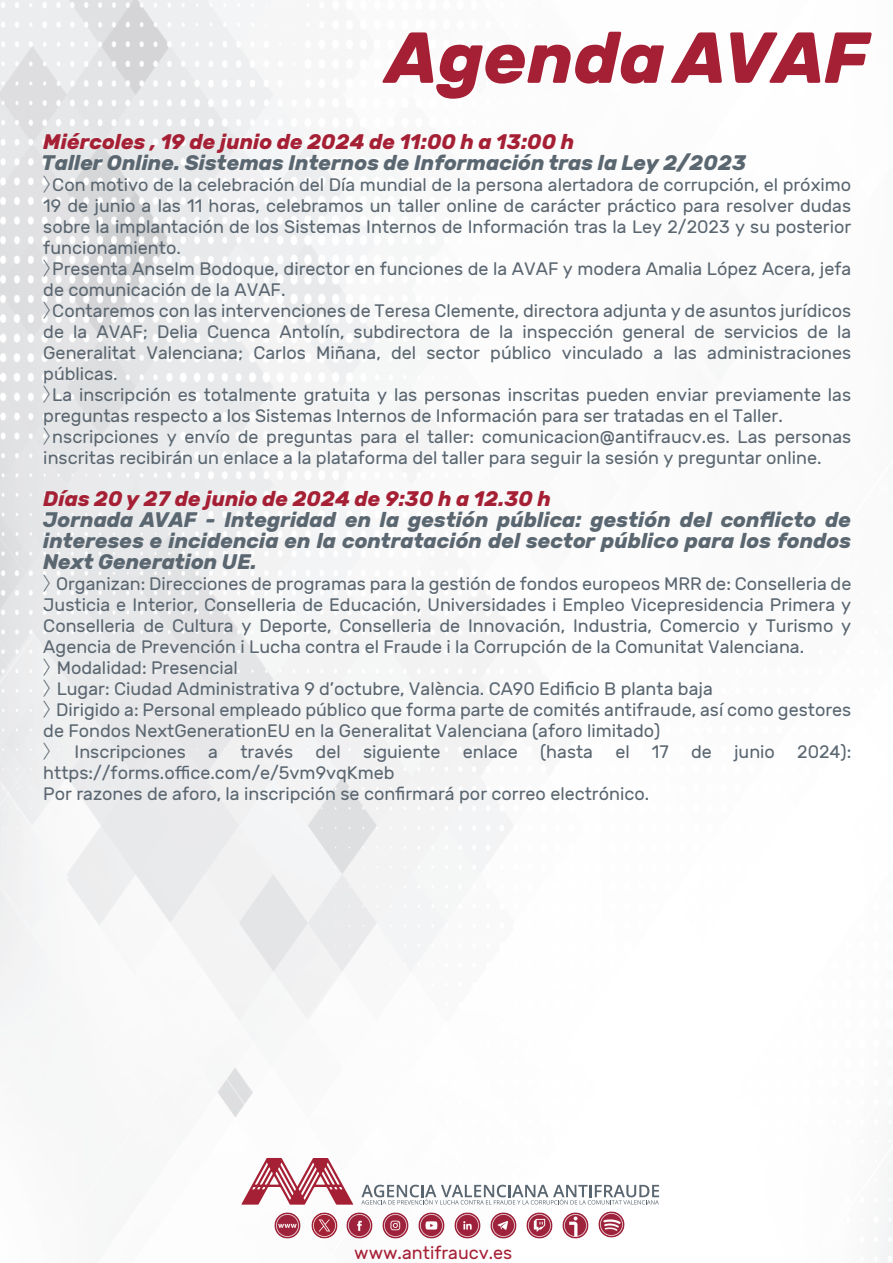
<style>
.page{position:relative;width:893px;height:1263px;background:#fff}
.page>*{position:absolute;margin:0;border:0;box-sizing:border-box;transform-origin:0 0}
.t1{font:italic 700 72px "Rubik";color:#a62035}
.t2{font:italic 700 21px/21px "Rubik";color:#5a6670;text-align:justify}
.t3{font:italic 700 21px "Rubik";color:#a62035}
.t4{font:18px/21px "Rubik";color:#5a6670}
.t5{font:18px "Rubik";color:#a62035}
.s1{font-family:"Koz Go Pr 6 N"}
</style>
<div class="page">
<img style="left:0;top:0;width:893px;height:1263px">
<svg style="left:241px;top:1158px;width:112px;height:46px"></svg>
<svg style="left:361px;top:1185px;width:298px;height:19px"></svg>
<img style="left:275px;top:1212px;width:26px;height:26px">
<img style="left:311px;top:1212px;width:26px;height:26px">
<img style="left:347px;top:1212px;width:26px;height:26px">
<img style="left:383px;top:1212px;width:26px;height:26px">
<img style="left:418px;top:1212px;width:26px;height:26px">
<img style="left:455px;top:1212px;width:26px;height:26px">
<img style="left:491px;top:1212px;width:26px;height:26px">
<img style="left:526px;top:1212px;width:26px;height:26px">
<img style="left:563px;top:1212px;width:26px;height:26px">
<img style="left:599px;top:1212px;width:26px;height:26px">
<h1 class="t1" style="left:386px;top:17px;width:484px">Agenda AVAF</h1>
<p class="t3" style="left:43px;top:130px;width:532px">Miércoles , 19 de junio de 2024 de 11:00 h a 13:00 h</p>
<p class="t2" style="left:42px;top:153px;width:706px">Taller Online. Sistemas Internos de Información tras la Ley 2/2023</p>
<p class="t4" style="left:43px;top:175px;width:810px"><span class="s1">〉</span>Con motivo de la celebración del Día mundial de la persona alertadora de corrupción, el próximo 19 de junio a las 11 horas, celebramos un taller online de carácter práctico para resolver dudas sobre la implantación de los Sistemas Internos de Información tras la Ley 2/2023 y su posterior funcionamiento.<br><span class="s1">〉</span>Presenta Anselm Bodoque, director en funciones de la AVAF y modera Amalia López Acera, jefa de comunicación de la AVAF.<br><span class="s1">〉</span>Contaremos con las intervenciones de Teresa Clemente, directora adjunta y de asuntos jurídicos de la AVAF; Delia Cuenca Antolín, subdirectora de la inspección general de servicios de la Generalitat Valenciana; Carlos Miñana, del sector público vinculado a las administraciones públicas.<br><span class="s1">〉</span>La inscripción es totalmente gratuita y las personas inscritas pueden enviar previamente las preguntas respecto a los Sistemas Internos de Información para ser tratadas en el Taller.<span class="s1">〉</span>nscripciones y envío de preguntas para el taller: comunicacion@antifraucv.es. Las personas inscritas recibirán un enlace a la plataforma del taller para seguir la sesión y preguntar online.</p>
<p class="t3" style="left:43px;top:487px;width:509px">Días 20 y 27 de junio de 2024 de 9:30 h a 12.30 h</p>
<p class="t2" style="left:43px;top:510px;width:809px">Jornada AVAF - Integridad en la gestión pública: gestión del conflicto de intereses e incidencia en la contratación del sector público para los fondos Next Generation UE.</p>
<p class="t4" style="left:43px;top:574px;width:810px"><span class="s1">〉</span>Organizan: Direcciones de programas para la gestión de fondos europeos MRR de: Conselleria de Justicia e Interior, Conselleria de Educación, Universidades i Empleo Vicepresidencia Primera y Conselleria de Cultura y Deporte, Conselleria de Innovación, Industria, Comercio y Turismo y Agencia de Prevención i Lucha contra el Fraude i la Corrupción de la Comunitat Valenciana.<span class="s1">〉</span>Modalidad: Presencial<br><span class="s1">〉</span>Lugar: Ciudad Administrativa 9 d’octubre, València. CA90 Edificio B planta baja<br><span class="s1">〉</span>Dirigido a: Personal empleado público que forma parte de comités antifraude, así como gestores de Fondos NextGenerationEU en la Generalitat Valenciana (aforo limitado)<br><span class="s1">〉</span> Inscripciones a través del siguiente enlace (hasta el 17 de junio 2024): https://forms.office.com/e/5vm9vqKmeb<br>Por razones de aforo, la inscripción se confirmará por correo electrónico.</p>
<p class="t5" style="left:354px;top:1242px;width:160px">www.antifraucv.es</p>
</div>
